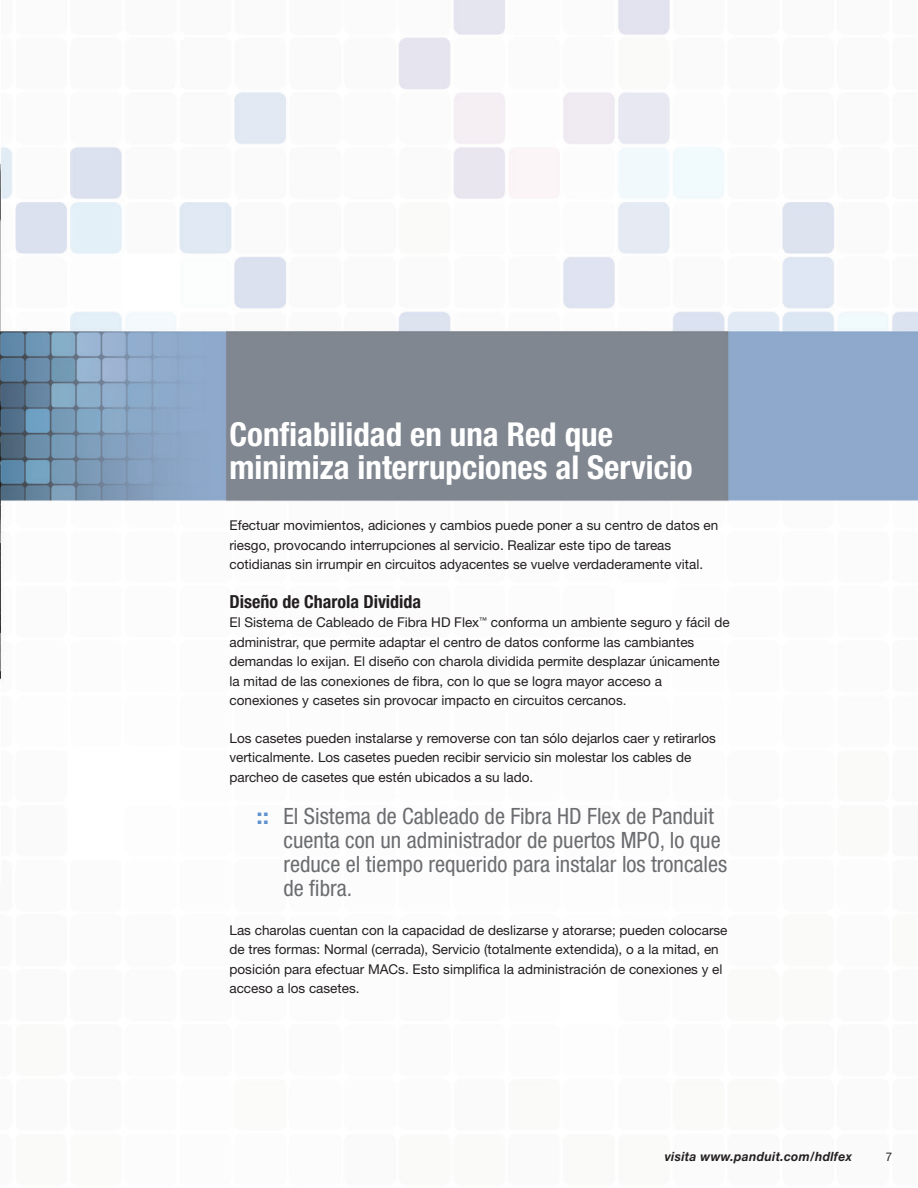
<style>
.page{position:relative;width:918px;height:1188px;background:#fff}
.page>*{position:absolute;margin:0;border:0;box-sizing:border-box;transform-origin:0 0}
.t1{font:700 condensed 33px/33px "Helvetica Neue LT Std";color:#fff}
.t2{font:condensed 22.5px/24px "Helvetica Neue LT Std";color:#6c6d70}
.t3{font:700 condensed 18px "Helvetica Neue LT Std";color:#231f20}
.t4{font:13.5px/19.5px "Helvetica Neue LT Std";color:#231f20}
.Bullets_2_column{font:italic 700 12.75px "Helvetica Neue LT Std";letter-spacing:.025em;color:#231f20;scale:.95 1}
.Bullets_2_column-2{font:12px "Helvetica Neue LT Std";color:#231f20;scale:.95 1}
.s1{font-weight:700;font-stretch:normal;color:#5f92cd}
</style>
<div class="page">
<img style="left:0;top:0;width:918px;height:680px">
<p class="t1" style="left:230px;top:417px;width:465px">Confiabilidad en una Red que minimiza interrupciones al Servicio</p>
<p class="t4" style="left:230px;top:516px;width:490px">Efectuar movimientos, adiciones y cambios puede poner a su centro de datos en riesgo, provocando interrupciones al servicio. Realizar este tipo de tareas cotidianas sin irrumpir en circuitos adyacentes se vuelve verdaderamente vital.</p>
<p class="t3" style="left:230px;top:590px;width:193px">Diseño de Charola Dividida</p>
<p class="t4" style="left:230px;top:612px;width:502px">El Sistema de Cableado de Fibra HD Flex<sup>™</sup> conforma un ambiente seguro y fácil de administrar, que permite adaptar el centro de datos conforme las cambiantes demandas lo exijan. El diseño con charola dividida permite desplazar únicamente la mitad de las conexiones de fibra, con lo que se logra mayor acceso a conexiones y casetes sin provocar impacto en circuitos cercanos.</p>
<p class="t4" style="left:230px;top:728px;width:488px">Los casetes pueden instalarse y removerse con tan sólo dejarlos caer y retirarlos verticalmente. Los casetes pueden recibir servicio sin molestar los cables de parcheo de casetes que estén ubicados a su lado.</p>
<p class="t2" style="left:284px;top:803px;width:445px;text-indent:-27px"><span class="s1">::</span> El Sistema de Cableado de Fibra HD Flex de Panduit cuenta con un administrador de puertos MPO, lo que reduce el tiempo requerido para instalar los troncales de fibra.</p>
<p class="t4" style="left:230px;top:920px;width:500px">Las charolas cuentan con la capacidad de deslizarse y atorarse; pueden colocarse de tres formas: Normal (cerrada), Servicio (totalmente extendida), o a la mitad, en posición para efectuar MACs. Esto simplifica la administración de conexiones y el acceso a los casetes.</p>
<p class="Bullets_2_column" style="left:665px;top:1148px;width:199px">visita www.panduit.com/hdlfex</p>
<p class="Bullets_2_column-2" style="left:886px;top:1149px;width:8px">7</p>
</div>
